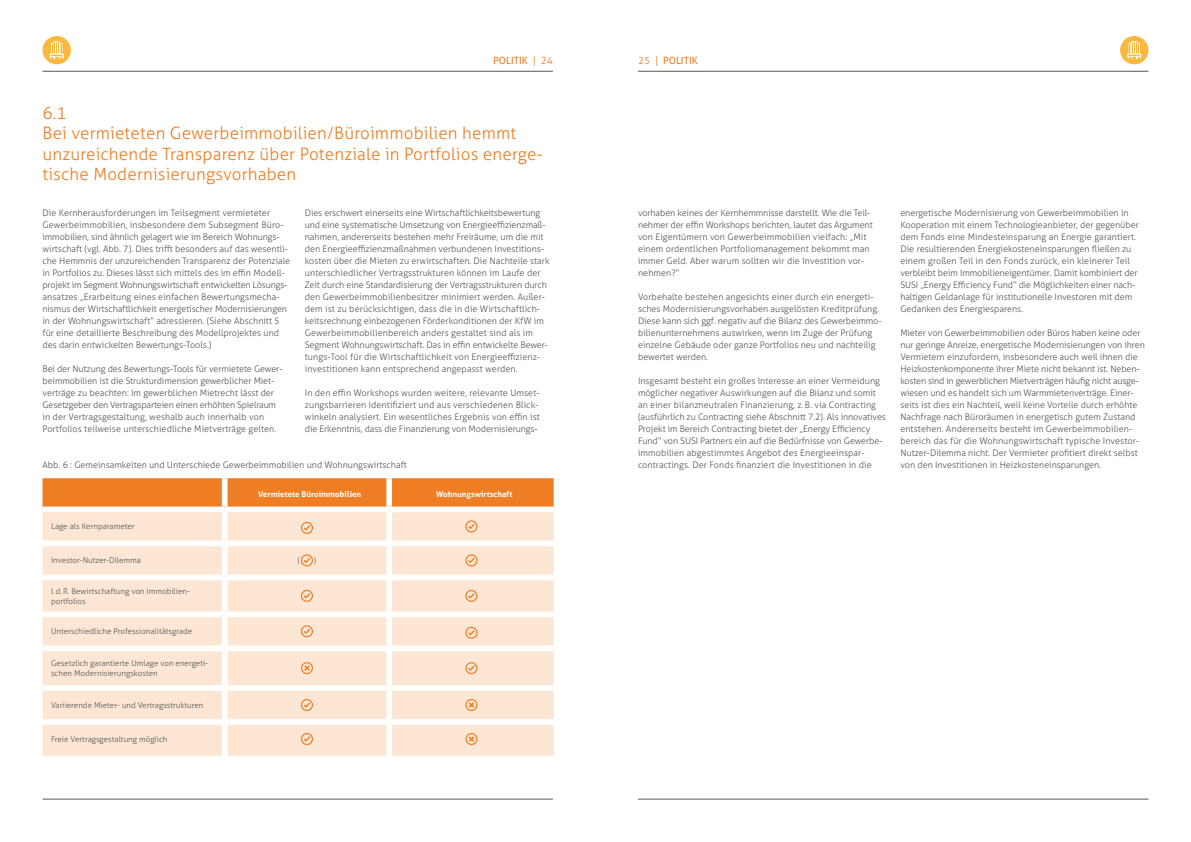
<style>
.page{position:relative;width:1191px;height:842px;background:#fff}
.page>*{position:absolute;margin:0;border:0;box-sizing:border-box;transform-origin:0 0}
.t1{font:300 17px/20.4px "Aller";letter-spacing:.01em;color:#ef7d24}
.t2{font:10px "Aller";color:#ef7d24}
.t3{font:300 9px/12px "Aller";color:#565656}
.t4{font:300 8px/10px "Aller";color:#565656}
.t5{font:700 8px "Aller";color:#fff}
.s1{font-weight:300}
</style>
<div class="page">
<div style="left:43px;top:36px;width:28px;height:28px;background:#fab83c;border-radius:50%"></div>
<svg style="left:50px;top:41px;width:14px;height:18px"></svg>
<div style="left:1120px;top:36px;width:28px;height:28px;background:#fab83c;border-radius:50%"></div>
<svg style="left:1127px;top:41px;width:14px;height:18px"></svg>
<hr style="left:638px;top:799px;width:510px;height:1px;background:#565656">
<hr style="left:638px;top:71px;width:510px;height:1px;background:#565656">
<hr style="left:43px;top:71px;width:510px;height:1px;background:#565656">
<hr style="left:43px;top:799px;width:510px;height:1px;background:#565656">
<svg style="left:43px;top:478px;width:510px;height:29px;background:#ef8029"></svg>
<div style="left:43px;top:512px;width:510px;height:244px;background:#fde7d4"></div>
<div style="left:222px;top:478px;width:5px;height:29px;background:#fff"></div>
<div style="left:386px;top:478px;width:6px;height:29px;background:#fff"></div>
<div style="left:222px;top:512px;width:5px;height:29px;background:#fff"></div>
<div style="left:386px;top:512px;width:6px;height:29px;background:#fff"></div>
<div style="left:43px;top:541px;width:182px;height:5px;background:#fff"></div>
<div style="left:225px;top:541px;width:164px;height:5px;background:#fff"></div>
<div style="left:222px;top:546px;width:5px;height:29px;background:#fff"></div>
<div style="left:389px;top:541px;width:164px;height:5px;background:#fff"></div>
<div style="left:386px;top:546px;width:6px;height:29px;background:#fff"></div>
<div style="left:43px;top:575px;width:182px;height:5px;background:#fff"></div>
<div style="left:225px;top:575px;width:164px;height:5px;background:#fff"></div>
<div style="left:222px;top:580px;width:5px;height:31px;background:#fff"></div>
<div style="left:389px;top:575px;width:164px;height:5px;background:#fff"></div>
<div style="left:386px;top:580px;width:6px;height:31px;background:#fff"></div>
<div style="left:222px;top:617px;width:5px;height:28px;background:#fff"></div>
<div style="left:386px;top:617px;width:6px;height:28px;background:#fff"></div>
<div style="left:222px;top:651px;width:5px;height:34px;background:#fff"></div>
<div style="left:386px;top:651px;width:6px;height:34px;background:#fff"></div>
<div style="left:222px;top:691px;width:5px;height:28px;background:#fff"></div>
<div style="left:386px;top:691px;width:6px;height:28px;background:#fff"></div>
<div style="left:222px;top:725px;width:5px;height:31px;background:#fff"></div>
<div style="left:386px;top:725px;width:6px;height:31px;background:#fff"></div>
<div style="left:43px;top:719px;width:182px;height:6px;background:#fff"></div>
<div style="left:225px;top:719px;width:164px;height:6px;background:#fff"></div>
<div style="left:389px;top:719px;width:164px;height:6px;background:#fff"></div>
<div style="left:43px;top:611px;width:182px;height:6px;background:#fff"></div>
<div style="left:225px;top:611px;width:164px;height:6px;background:#fff"></div>
<div style="left:389px;top:611px;width:164px;height:6px;background:#fff"></div>
<div style="left:43px;top:645px;width:182px;height:6px;background:#fff"></div>
<div style="left:225px;top:645px;width:164px;height:6px;background:#fff"></div>
<div style="left:389px;top:645px;width:164px;height:6px;background:#fff"></div>
<div style="left:43px;top:685px;width:182px;height:6px;background:#fff"></div>
<div style="left:225px;top:685px;width:164px;height:6px;background:#fff"></div>
<div style="left:389px;top:685px;width:164px;height:6px;background:#fff"></div>
<svg style="left:301px;top:522px;width:12px;height:12px"></svg>
<svg style="left:465px;top:520px;width:12px;height:12px"></svg>
<svg style="left:301px;top:554px;width:12px;height:12px"></svg>
<svg style="left:465px;top:554px;width:12px;height:12px"></svg>
<svg style="left:301px;top:590px;width:12px;height:12px"></svg>
<svg style="left:465px;top:590px;width:12px;height:12px"></svg>
<svg style="left:301px;top:625px;width:12px;height:12px"></svg>
<svg style="left:465px;top:627px;width:12px;height:12px"></svg>
<svg style="left:301px;top:662px;width:12px;height:12px"></svg>
<svg style="left:465px;top:662px;width:12px;height:12px"></svg>
<svg style="left:301px;top:699px;width:12px;height:12px"></svg>
<svg style="left:465px;top:699px;width:12px;height:12px"></svg>
<svg style="left:301px;top:733px;width:12px;height:12px"></svg>
<svg style="left:465px;top:733px;width:12px;height:12px"></svg>
<p class="t2" style="left:493px;top:54px;width:61px">POLITIK <span class="s1">| 24</span></p>
<p class="t2" style="left:638px;top:54px;width:61px"><span class="s1">25 |</span> POLITIK</p>
<h1 class="t1" style="left:43px;top:103px;width:501px">6.1<br>Bei vermieteten Gewerbeimmobilien/Büroimmobilien hemmt unzureichende Transparenz über Potenziale in Portfolios energe&shy;tische Modernisierungsvorhaben</h1>
<p class="t3" style="left:43px;top:207px;width:249px">Die Kernherausforderungen im Teilsegment vermieteter Gewerbeimmobilien, insbesondere dem Subsegment Büro-- immobilien, sind ähnlich gelagert wie im Bereich Wohnungs&shy;wirtschaft (vgl. Abb. 7). Dies trifft besonders auf das wesentli&shy;che Hemmnis der unzureichenden Transparenz der Potenziale in Portfolios zu. Dieses lässt sich mittels des im effin Modell&shy;projekt im Segment Wohnungswirtschaft entwickelten Lösungs&shy;ansatzes „Erarbeitung eines einfachen Bewertungsmecha&shy;nismus der Wirtschaftlichkeit energetischer Modernisierungen in der Wohnungswirtschaft” adressieren. (Siehe Abschnitt 5 für eine detaillierte Beschreibung des Modellprojektes und des darin entwickelten Bewertungs-Tools.)</p>
<p class="t3" style="left:43px;top:363px;width:241px">Bei der Nutzung des Bewertungs-Tools für vermietete Gewer&shy;beimmobilien ist die Strukturdimension gewerblicher Miet&shy;verträge zu beachten: Im gewerblichen Mietrecht lässt der Gesetzgeber den Vertragsparteien einen erhöhten Spielraum in der Vertragsgestaltung, weshalb auch innerhalb von Portfolios teilweise unterschiedliche Mietverträge gelten.</p>
<p class="t3" style="left:305px;top:207px;width:246px">Dies erschwert einerseits eine Wirtschaftlichkeitsbewertung und eine systematische Umsetzung von Energieeffizienzmaß&shy;nahmen, andererseits bestehen mehr Freiräume, um die mit den Energieeffizienzmaßnahmen verbundenen Investitions&shy;kosten über die Mieten zu erwirtschaften. Die Nachteile stark unterschiedlicher Vertragsstrukturen können im Laufe der Zeit durch eine Standardisierung der Vertragsstrukturen durch den Gewerbeimmobilienbesitzer minimiert werden. Außer&shy;dem ist zu berücksichtigen, dass die in die Wirtschaftlich&shy;keitsrechnung einbezogenen Förderkonditionen der KfW im Gewerbeimmobilienbereich anders gestaltet sind als im Segment Wohnungswirtschaft. Das in effin entwickelte Bewer-- tungs-Tool für die Wirtschaftlichkeit von Energieeffizienz&shy;investitionen kann entsprechend angepasst werden.</p>
<p class="t3" style="left:305px;top:387px;width:237px">In den effin Workshops wurden weitere, relevante Umset&shy;zungsbarrieren identifiziert und aus verschiedenen Blick&shy;winkeln analysiert. Ein wesentliches Ergebnis von effin ist die Erkenntnis, dass die Finanzierung von Modernisierungs-</p>
<p class="t3" style="left:43px;top:459px;width:366px">Abb. 6 : Gemeinsamkeiten und Unterschiede Gewerbeimmobilien und Wohnungswirtschaft</p>
<p class="t5" style="left:258px;top:489px;width:105px">Vermietete Büroimmobilien</p>
<p class="t5" style="left:436px;top:489px;width:78px">Wohnungswirtschaft</p>
<p class="t4" style="left:51px;top:521px;width:85px">Lage als Kernparameter</p>
<p class="t4" style="left:51px;top:555px;width:91px">Investor-Nutzer-Dilemma</p>
<p class="t4" style="left:298px;top:556px;width:4px">(</p>
<p class="t4" style="left:314px;top:556px;width:4px">)</p>
<p class="t4" style="left:51px;top:586px;width:140px">I.d.R. Bewirtschaftung von Immobilien&shy;portfolios</p>
<p class="t4" style="left:51px;top:626px;width:143px">Unterschiedliche Professionalitätsgrade</p>
<p class="t4" style="left:51px;top:658px;width:159px">Gesetzlich garantierte Umlage von energeti&shy;schen Modernisierungskosten</p>
<p class="t4" style="left:51px;top:700px;width:154px">Variierende Mieter- und Vertragsstrukturen</p>
<p class="t4" style="left:51px;top:734px;width:118px">Freie Vertragsgestaltung möglich</p>
<p class="t3" style="left:638px;top:207px;width:236px">vorhaben keines der Kernhemmnisse darstellt. Wie die Teil-- nehmer der effin Workshops berichten, lautet das Argument von Eigentümern von Gewerbeimmobilien vielfach: „Mit einem ordentlichen Portfoliomanagement bekommt man immer Geld. Aber warum sollten wir die Investition vor&shy;nehmen?“</p>
<p class="t3" style="left:638px;top:291px;width:245px">Vorbehalte bestehen angesichts einer durch ein energeti&shy;sches Modernisierungsvorhaben ausgelösten Kreditprüfung.<br>Diese kann sich ggf. negativ auf die Bilanz des Gewerbeimmo&shy;bilienunternehmens auswirken, wenn im Zuge der Prüfung einzelne Gebäude oder ganze Portfolios neu und nachteilig bewertet werden.</p>
<p class="t3" style="left:638px;top:375px;width:249px">Insgesamt besteht ein großes Interesse an einer Vermeidung möglicher negativer Auswirkungen auf die Bilanz und somit an einer bilanzneutralen Finanzierung, z.B. via Contracting (ausführlich zu Contracting siehe Abschnitt 7.2). Als innovatives Projekt im Bereich Contracting bietet der „Energy Efficiency Fund“ von SUSI Partners ein auf die Bedürfnisse von Gewerbe&shy;immobilien abgestimmtes Angebot des Energieeinspar-- contractings. Der Fonds finanziert die Investitionen in die</p>
<p class="t3" style="left:900px;top:207px;width:240px">energetische Modernisierung von Gewerbeimmobilien in Kooperation mit einem Technologieanbieter, der gegenüber dem Fonds eine Mindesteinsparung an Energie garantiert.<br>Die resultierenden Energiekosteneinsparungen fließen zu einem großen Teil in den Fonds zurück, ein kleinerer Teil verbleibt beim Immobilieneigentümer. Damit kombiniert der SUSI „Energy Efficiency Fund“ die Möglichkeiten einer nach&shy;haltigen Geldanlage für institutionelle Investoren mit dem Gedanken des Energiesparens.</p>
<p class="t3" style="left:900px;top:327px;width:246px">Mieter von Gewerbeimmobilien oder Büros haben keine oder nur geringe Anreize, energetische Modernisierungen von ihren Vermietern einzufordern, insbesondere auch weil ihnen die Heizkostenkomponente ihrer Miete nicht bekannt ist. Neben&shy;kosten sind in gewerblichen Mietverträgen häufig nicht ausge&shy;wiesen und es handelt sich um Warmmietenverträge. Einer&shy;seits ist dies ein Nachteil, weil keine Vorteile durch erhöhte Nachfrage nach Büroräumen in energetisch gutem Zustand entstehen. Andererseits besteht im Gewerbeimmobilien&shy;bereich das für die Wohnungswirtschaft typische Investor-- Nutzer-Dilemma nicht. Der Vermieter profitiert direkt selbst von den Investitionen in Heizkosteneinsparungen.</p>
</div>
